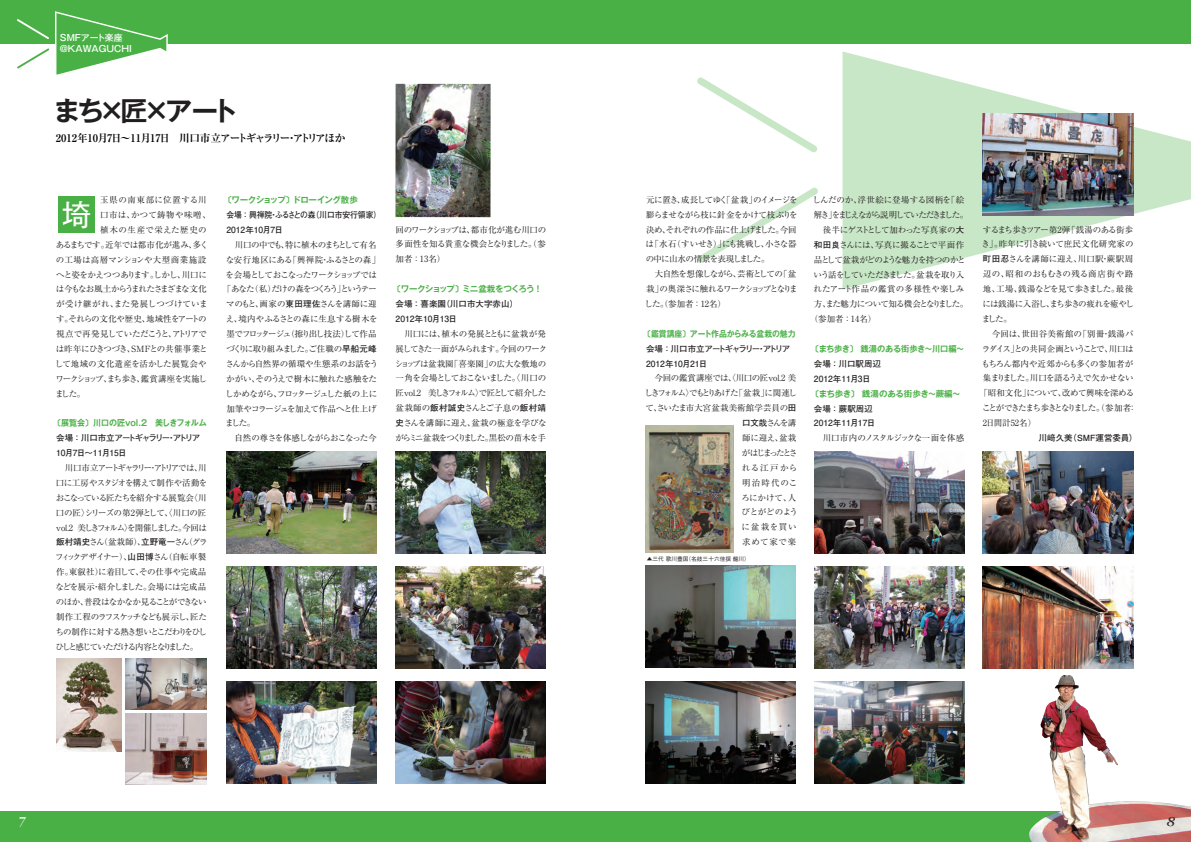
<style>
.page{position:relative;width:1191px;height:842px;background:#fff}
.page>*{position:absolute;margin:0;border:0;box-sizing:border-box;transform-origin:0 0}
.t1{font:29.8px "Gothic MB101 Pro";color:#fff}
.t2{font:700 26.9px "Gothic MB101 Pro De";color:#211e20}
.t3{font:italic 14.2px "Garamond";color:#fff}
.t4{font:italic 14.2px "Garamond";color:#231f20}
.t5{font:700 10.6px "Ryumin Pro";letter-spacing:-.09em;color:#030303}
.t6{font:500 8.8px/11.3px "Gothic MB101 Pro";color:#fff}
.t7{font:8.5px/14.9px "Ryumin Pro";letter-spacing:-.065em;color:#231f20}
.t8{font:8.5px/14.9px "Ryumin Pro";letter-spacing:-.105em;color:#231f20}
.t9{font:8.5px/14.9px "Ryumin Pro";letter-spacing:-.02em;color:#231f20;text-align:right}
.t10{font:8.5px "Ryumin Pro";letter-spacing:-.09em;color:#231f20}
.t11{font:700 8.5px/14.9px "Futo Go B101 Pro";color:#231f20}
.t12{font:700 8.5px/14.9px "Futo Go B101 Pro";letter-spacing:-.08em;color:#231f20}
.t13{font:8.5px "Ryumin Pro";letter-spacing:-.035em;color:#231f20}
.t14{font:8.5px "Ryumin Pro";letter-spacing:.025em;color:#231f20}
.t15{font:8.5px "Ryumin Pro";letter-spacing:.05em;color:#231f20}
.t16{font:8.5px "Ryumin Pro";letter-spacing:-.085em;color:#231f20}
.t17{font:8.5px "Ryumin Pro";letter-spacing:-.1em;color:#231f20}
.t18{font:8.5px "Ryumin Pro";letter-spacing:-.015em;color:#231f20}
.t19{font:8.5px "Ryumin Pro";letter-spacing:-.03em;color:#231f20}
.t20{font:700 8.5px "Gothic MB101 Pro De";letter-spacing:-.03em;color:#49b045}
.t21{font:700 8.5px/14.9px "Futo Go B101 Pro";color:#231f20;scale:.91 1}
.t22{font:8.5px "Ryumin Pro";color:#231f20}
.t23{font:700 8.5px "Gothic MB101 Pro De";color:#49b045;scale:.94 1}
.t24{font:8.5px "Ryumin Pro";letter-spacing:-.11em;color:#231f20}
.t25{font:8.5px "Ryumin Pro";letter-spacing:-.16em;color:#231f20}
.t26{font:8.5px "Ryumin Pro";letter-spacing:-.17em;color:#231f20}
.t27{font:8.5px "Ryumin Pro";letter-spacing:-.12em;color:#231f20}
.t28{font:8.5px "Ryumin Pro";letter-spacing:-.145em;color:#231f20}
.t29{font:8.5px "Ryumin Pro";letter-spacing:-.165em;color:#231f20}
.t30{font:8.5px "Ryumin Pro";letter-spacing:-.135em;color:#231f20}
.t31{font:8.5px "Ryumin Pro";letter-spacing:-.14em;color:#231f20}
.t32{font:700 8.5px "Gothic MB101 Pro De";color:#49b045;scale:.92 1}
.t33{font:700 8.5px "Gothic MB101 Pro De";letter-spacing:-.085em;color:#49b045}
.t34{font:8.5px "Ryumin Pro";letter-spacing:.04em;color:#231f20}
.t35{font:8.5px "Ryumin Pro";letter-spacing:.005em;color:#231f20}
.t36{font:700 8.5px "Gothic MB101 Pro De";letter-spacing:-.065em;color:#49b045}
.t37{font:8.5px "Ryumin Pro";letter-spacing:.045em;color:#231f20}
.t38{font:500 5.7px "Gothic BBB Pro";color:#231f20}
.s1{font-family:"Futo Go B101 Pro";font-weight:700}
</style>
<div class="page">
<div style="left:0;top:0;width:1191px;height:44px;background:#49b045"></div>
<div style="left:0;top:811px;width:1191px;height:31px;background:#49b045"></div>
<img style="left:125px;top:713px;width:81px;height:71px">
<img style="left:56px;top:658px;width:65px;height:93px">
<img style="left:125px;top:658px;width:81px;height:51px">
<svg style="left:842px;top:51px;width:349px;height:239px;fill:#c8e7c7"></svg>
<svg style="left:697px;top:77px;width:120px;height:75px"></svg>
<svg style="left:698px;top:187px;width:120px;height:75px"></svg>
<img style="left:226px;top:451px;width:151px;height:102px">
<img style="left:226px;top:566px;width:151px;height:102px">
<img style="left:226px;top:682px;width:151px;height:102px">
<img style="left:396px;top:451px;width:150px;height:102px">
<img style="left:396px;top:566px;width:150px;height:102px">
<img style="left:395px;top:682px;width:151px;height:102px">
<img style="left:645px;top:425px;width:89px;height:127px">
<img style="left:645px;top:682px;width:150px;height:102px">
<img style="left:645px;top:566px;width:150px;height:102px">
<img style="left:814px;top:451px;width:150px;height:102px">
<img style="left:814px;top:566px;width:150px;height:102px">
<img style="left:814px;top:682px;width:150px;height:102px">
<img style="left:983px;top:451px;width:150px;height:102px">
<img style="left:983px;top:566px;width:150px;height:102px">
<img style="left:983px;top:114px;width:150px;height:102px">
<img style="left:395px;top:84px;width:95px;height:133px">
<img style="left:1029px;top:675px;width:162px;height:167px">
<svg style="left:17px;top:11px;width:151px;height:64px"></svg>
<div style="left:58px;top:196px;width:37px;height:37px;background:#49b045"></div>
<p class="t6" style="left:59px;top:31px;width:74px">ＳＭＦアート楽座＠KAWAGUCHI</p>
<h2 class="t2" style="left:53px;top:88px;width:187px">まち×匠×アート</h2>
<p class="t5" style="left:56px;top:130px;width:291px">2012年10月7日～11月17日　川口市立アートギャラリー・アトリアほか</p>
<p class="t37" style="left:100px;top:193px;width:108px">玉県の南東部に位置する川</p>
<p class="t15" style="left:100px;top:208px;width:112px">口市は、かつて鋳物や味噌、</p>
<p class="t15" style="left:100px;top:223px;width:108px">植木の生産で栄えた歴史の</p>
<p class="t13" style="left:56px;top:238px;width:154px">あるまちです。近年では都市化が進み、多く</p>
<p class="t14" style="left:56px;top:253px;width:152px">の工場は高層マンションや大型商業施設</p>
<p class="t7" style="left:56px;top:266px;width:152px">へと姿をかえつつあります。しかし、川口に</p>
<p class="t30" style="left:56px;top:283px;width:152px">は今もなお風土からうまれたさまざまな文化</p>
<p class="t34" style="left:56px;top:297px;width:153px">が受け継がれ、また発展しつづけていま</p>
<p class="t7" style="left:56px;top:311px;width:152px">す。それらの文化や歴史、地域性をアートの</p>
<p class="t7" style="left:56px;top:326px;width:152px">視点で再発見していただこうと、アトリアで</p>
<p class="t16" style="left:56px;top:342px;width:153px">は昨年にひきつづき、ＳＭＦとの共催事業と</p>
<p class="t35" style="left:55px;top:357px;width:153px">して地域の文化遺産を活かした展覧会や</p>
<p class="t27" style="left:55px;top:372px;width:153px">ワークショップ、まち歩き、鑑賞講座を実施し</p>
<p class="t7" style="left:55px;top:385px;width:32px">ました。</p>
<p class="t23" style="left:53px;top:416px;width:165px">〔展覧会〕川口の匠vol.2　美しきフォルム</p>
<p class="t12" style="left:56px;top:429px;width:146px">会場 ：川口市立アートギャラリー・アトリア<br>10月7日～11月15日</p>
<p class="t8" style="left:55px;top:460px;width:154px">　川口市立アートギャラリー・アトリアでは、川口に工房やスタジオを構えて制作や活動をおこなっている匠たちを紹介する展覧会〈川口の匠〉シリーズの第2弾として、〈川口の匠vol.2 美しきフォルム〉を開催しました。今回は<span class="s1">飯村靖史</span>さん（盆栽師）、<span class="s1">立野竜一</span>さん（グラフィックデザイナー）、<span class="s1">山田博</span>さん（自転車製作。東叡社）に着目して、その仕事や完成品などを展示・紹介しました。会場には完成品のほか、普段はなかなか見ることができない制作工程のラフスケッチなども展示し、匠たちの制作に対する熱き想いとこだわりをひしひしと感じていただける内容となりました。</p>
<h1 class="t1" style="left:62px;top:190px;width:31px">埼</h1>
<p class="t36" style="left:223px;top:193px;width:136px">〔ワークショップ〕ドローイング散歩</p>
<p class="t21" style="left:226px;top:206px;width:172px">会場 ：興禅院・ふるさとの森（川口市安行領家）<br>2012年10月7日</p>
<p class="t7" style="left:226px;top:237px;width:152px">　川口の中でも、特に植木のまちとして有名</p>
<p class="t13" style="left:226px;top:253px;width:156px">な安行地区にある「興禅院・ふるさとの森」</p>
<p class="t17" style="left:225px;top:268px;width:153px">を会場としておこなったワークショップでは</p>
<p class="t24" style="left:223px;top:283px;width:156px">「あなた（私）だけの森をつくろう」というテー</p>
<p class="t13" style="left:226px;top:297px;width:152px">マのもと、画家の<span class="s1">東田理佐</span>さんを講師に迎</p>
<p class="t18" style="left:226px;top:312px;width:153px">え、境内やふるさとの森に生息する樹木を</p>
<p class="t28" style="left:226px;top:327px;width:152px">墨でフロッタージュ（擦り出し技法）して作品</p>
<p class="t31" style="left:226px;top:342px;width:152px">づくりに取り組みました。ご住職の<span class="s1">早船元峰</span></p>
<p class="t19" style="left:225px;top:357px;width:154px">さんから自然界の循環や生態系のお話をう</p>
<p class="t19" style="left:226px;top:372px;width:152px">かがい、そのうえで樹木に触れた感触をた</p>
<p class="t7" style="left:225px;top:385px;width:154px">しかめながら、フロッタージュした紙の上に</p>
<p class="t10" style="left:226px;top:402px;width:152px">加筆やコラージュを加えて作品へと仕上げ</p>
<p class="t7" style="left:225px;top:415px;width:32px">ました。</p>
<p class="t10" style="left:226px;top:431px;width:152px">　自然の尊さを体感しながらおこなった今</p>
<p class="t7" style="left:395px;top:221px;width:152px;text-align:justify">回のワークショップは、都市化が進む川口の多面性を知る貴重な機会となりました。（参加者 ：13名）</p>
<p class="t33" style="left:392px;top:282px;width:151px">〔ワークショップ〕ミニ盆栽をつくろう ！</p>
<p class="t11" style="left:395px;top:295px;width:124px">会場 ：喜楽園（川口市大字赤山）<br>2012年10月13日</p>
<p class="t7" style="left:395px;top:326px;width:154px">　川口には、植木の発展とともに盆栽が発展してきた一面がみられます。今回のワークショップは盆栽園「喜楽園」の広大な敷地の一角を会場としておこないました。〈川口の匠vol.2 美しきフォルム〉で匠として紹介した盆栽師の<span class="s1">飯村誠史</span>さんとご子息の<span class="s1">飯村靖史</span>さんを講師に迎え、盆栽の極意を学びながらミニ盆栽をつくりました。黒松の苗木を手</p>
<p class="t7" style="left:644px;top:192px;width:154px">元に置き、成長してゆく「盆栽」のイメージを膨らませながら枝に針金をかけて枝ぶりを決め、それぞれの作品に仕上げました。今回は「水石（すいせき）」にも挑戦し、小さな器の中に山水の情景を表現しました。<br>　大自然を想像しながら、芸術としての「盆栽」の奥深さに触れるワークショップとなりました。（参加者 ：12名）</p>
<p class="t32" style="left:643px;top:326px;width:167px">〔鑑賞講座〕アート作品からみる盆栽の魅力</p>
<p class="t12" style="left:646px;top:340px;width:146px">会場 ：川口市立アートギャラリー・アトリア<br>2012年10月21日</p>
<p class="t9" style="left:644px;top:370px;width:155px">　今回の鑑賞講座では、〈川口の匠vol.2 美しきフォルム〉でもとりあげた「盆栽」に関連して、さいたま市大宮盆栽美術館学芸員の<span class="s1">田口文哉</span>さんを講<br>師に迎え、盆栽<br>がはじまったとさ<br>れる江戸から<br>明治時代のこ<br>ろにかけて、人<br>びとがどのよう<br>に盆栽を買い<br>求めて家で楽</p>
<p class="t38" style="left:647px;top:554px;width:104px">▲三代 歌川豊国（名妓三十六佳撰 龍川）</p>
<p class="t9" style="left:812px;top:192px;width:153px">しんだのか、浮世絵に登場する図柄を「絵</p>
<p class="t25" style="left:814px;top:208px;width:156px">解き」をまじえながら説明していただきました。</p>
<p class="t7" style="left:814px;top:222px;width:152px">　後半にゲストとして加わった写真家の<span class="s1">大</span></p>
<p class="t7" style="left:814px;top:237px;width:152px"><span class="s1">和田良</span>さんには、写真に撮ることで平面作</p>
<p class="t17" style="left:814px;top:253px;width:153px">品として盆栽がどのような魅力を持つのかと</p>
<p class="t10" style="left:813px;top:268px;width:152px">いう話をしていただきました。盆栽を取り入</p>
<p class="t14" style="left:813px;top:283px;width:152px">れたアート作品の鑑賞の多様性や楽しみ</p>
<p class="t10" style="left:814px;top:297px;width:156px">方、また魅力について知る機会となりました。</p>
<p class="t7" style="left:809px;top:311px;width:68px">（参加者 ：14名）</p>
<p class="t20" style="left:811px;top:342px;width:155px">〔まち歩き〕 銭湯のある街歩き～川口編～</p>
<p class="t11" style="left:814px;top:355px;width:69px">会場 ：川口駅周辺<br>2012年11月3日</p>
<p class="t20" style="left:811px;top:386px;width:151px">〔まち歩き〕 銭湯のある街歩き～蕨編～</p>
<p class="t11" style="left:814px;top:400px;width:63px">会場 ：蕨駅周辺<br>2012年11月17日</p>
<p class="t7" style="left:814px;top:430px;width:152px">　川口市内のノスタルジックな一面を体感</p>
<p class="t7" style="left:983px;top:221px;width:152px">するまち歩きツアー第2弾「銭湯のある街歩</p>
<p class="t22" style="left:981px;top:238px;width:153px">き」。昨年に引き続いて庶民文化研究家の</p>
<p class="t9" style="left:983px;top:251px;width:152px"><span class="s1">町田忍</span>さんを講師に迎え、川口駅・蕨駅周</p>
<p class="t15" style="left:983px;top:267px;width:152px">辺の、昭和のおもむきの残る商店街や路</p>
<p class="t7" style="left:983px;top:281px;width:152px">地、工場、銭湯などを見て歩きました。最後</p>
<p class="t7" style="left:982px;top:296px;width:153px">には銭湯に入浴し、まち歩きの疲れを癒やし</p>
<p class="t7" style="left:981px;top:311px;width:32px">ました。</p>
<p class="t14" style="left:983px;top:327px;width:152px">　今回は、世田谷美術館の「別冊・銭湯パ</p>
<p class="t29" style="left:982px;top:342px;width:153px">ラダイス」との共同企画ということで、川口は</p>
<p class="t18" style="left:981px;top:357px;width:153px">もちろん都内や近郊からも多くの参加者が</p>
<p class="t16" style="left:983px;top:371px;width:152px">集まりました。川口を語るうえで欠かせない</p>
<p class="t7" style="left:979px;top:385px;width:156px">「昭和文化」について、改めて興味を深める</p>
<p class="t26" style="left:982px;top:401px;width:156px">ことができたまち歩きとなりました。（参加者：</p>
<p class="t22" style="left:983px;top:416px;width:55px">2日間計52名）</p>
<p class="t11" style="left:1038px;top:429px;width:100px">川﨑久美（SMF運営委員）</p>
<h3 class="t3" style="left:18px;top:814px;width:9px">7</h3>
<h3 class="t4" style="left:1166px;top:814px;width:9px">8</h3>
</div>
